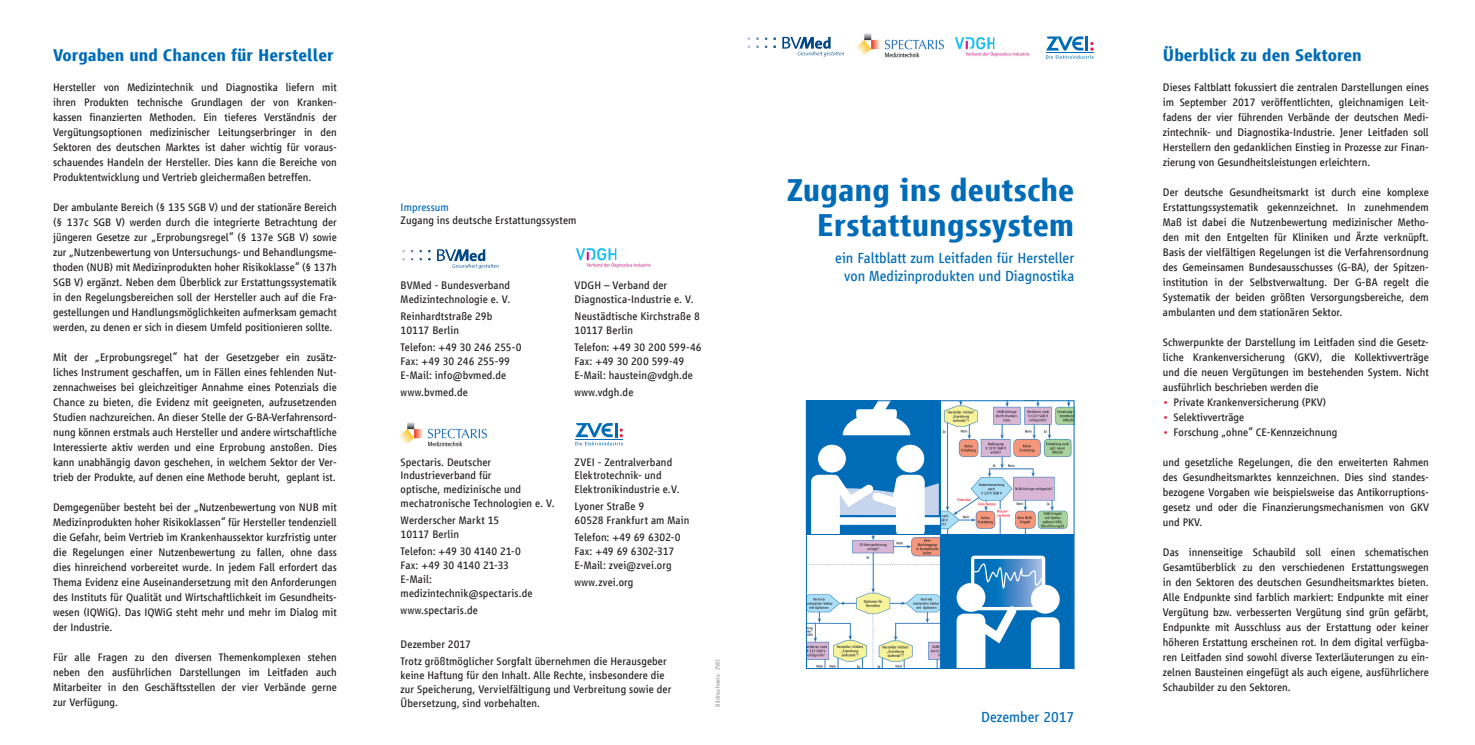
<style>
.page{position:relative;width:1475px;height:745px;background:#fff}
.page>*{position:absolute;margin:0;border:0;box-sizing:border-box;transform-origin:0 0}
.t1{font:700 32.5px/35px "Vialog LT Com";color:#006cb7;text-align:right}
.t2{font:700 17.5px "Vialog LT Com";color:#006cb7}
.t3{font:15px/17.5px "Vialog LT Com";color:#006cb7;text-align:right}
.t4{font:11.25px/15px "Vialog LT Com";color:#231f20}
.t5{font:11.25px "Vialog LT Com";letter-spacing:.005em;color:#006cb7}
.t6{font:6.25px "Vialog LT Com";color:#97999c}
.s1{color:#ed1845}
</style>
<div class="page">
<svg style="left:1046px;top:36px;width:47px;height:23px"></svg>
<img style="left:856px;top:33px;width:88px;height:25px">
<img style="left:954px;top:37px;width:76px;height:20px">
<svg style="left:575px;top:423px;width:48px;height:22px"></svg>
<img style="left:399px;top:422px;width:88px;height:25px">
<img style="left:575px;top:248px;width:76px;height:20px">
<img style="left:941px;top:402px;width:131px;height:132px">
<div style="left:806px;top:400px;width:134px;height:134px;background:#006cb7"></div>
<div style="left:940px;top:534px;width:133px;height:133px;background:#006cb7"></div>
<svg style="left:956px;top:582px;width:29px;height:29px"></svg>
<div style="left:1030px;top:584px;width:29px;height:29px;background:#fff;border-radius:50%"></div>
<div style="left:1030px;top:617px;width:29px;height:71px;background:#fff;border-radius:7px"></div>
<div style="left:956px;top:613px;width:29px;height:65px;background:#fff;border-radius:7px"></div>
<svg style="left:963px;top:402px;width:81px;height:267px"></svg>
<div style="left:811px;top:517px;width:129px;height:7px;background:#fff"></div>
<svg style="left:842px;top:402px;width:68px;height:33px"></svg>
<div style="left:817px;top:444px;width:29px;height:28px;background:#fff;border-radius:50%"></div>
<div style="left:817px;top:443px;width:29px;height:30px;border:1px solid #006cb7;border-radius:50%"></div>
<div style="left:895px;top:444px;width:29px;height:28px;background:#fff;border-radius:50%"></div>
<div style="left:895px;top:443px;width:30px;height:30px;border:1px solid #006cb7;border-radius:50%"></div>
<div style="left:895px;top:474px;width:29px;height:63px;background:#fff;border-radius:7px"></div>
<div style="left:811px;top:474px;width:28px;height:65px;background:#fff;border-radius:7px"></div>
<svg style="left:805px;top:466px;width:133px;height:49px"></svg>
<img style="left:808px;top:535px;width:132px;height:131px">
<div style="left:806px;top:400px;width:268px;height:268px;border:1px solid #006cb7"></div>
<hr style="left:806px;top:534px;width:267px;height:1px;background:#006cb7">
<hr style="left:940px;top:400px;width:1px;height:267px;background:#006cb7">
<svg style="left:437px;top:249px;width:61px;height:20px"></svg>
<svg style="left:764px;top:37px;width:3px;height:11px"></svg>
<svg style="left:756px;top:37px;width:2px;height:11px"></svg>
<svg style="left:747px;top:37px;width:3px;height:11px"></svg>
<svg style="left:782px;top:37px;width:61px;height:20px"></svg>
<h2 class="t2" style="left:53px;top:45px;width:282px">Vorgaben und Chancen für Hersteller</h2>
<p class="t4" style="left:53px;top:79px;width:285px;text-align:justify">Hersteller von Medizintechnik und Diagnostika liefern mit ihren Produkten technische Grundlagen der von Kranken&shy;kassen finanzierten Methoden. Ein tieferes Verständnis der Vergütungsoptionen medizinischer Leitungserbringer in den Sektoren des deutschen Marktes ist daher wichtig für voraus&shy;schauendes Handeln der Hersteller. Dies kann die Bereiche von Produktentwicklung und Vertrieb gleichermaßen betreffen.</p>
<p class="t4" style="left:53px;top:199px;width:285px;text-align:justify">Der ambulante Bereich (§ 135 SGB V) und der stationäre Bereich (§ 137c SGB V) werden durch die integrierte Betrachtung der jüngeren Gesetze zur „Erprobungsregel“ (§ 137e SGB V) sowie zur „Nutzenbewertung von Untersuchungs- und Behandlungsme&shy;thoden (NUB) mit Medizinprodukten hoher Risikoklasse“ (§ 137h SGB V) ergänzt. Neben dem Überblick zur Erstattungssystematik in den Regelungsbereichen soll der Hersteller auch auf die Fra&shy;gestellungen und Handlungsmöglichkeiten aufmerksam gemacht werden, zu denen er sich in diesem Umfeld positionieren sollte.</p>
<p class="t4" style="left:53px;top:349px;width:285px;text-align:justify">Mit der „Erprobungsregel“ hat der Gesetzgeber ein zusätz&shy;liches Instrument geschaffen, um in Fällen eines fehlenden Nut&shy;zennachweises bei gleichzeitiger Annahme eines Potenzials die Chance zu bieten, die Evidenz mit geeigneten, aufzusetzenden Studien nachzureichen. An dieser Stelle der G-BA-Verfahrensord&shy;nung können erstmals auch Hersteller und andere wirtschaftliche Interessierte aktiv werden und eine Erprobung anstoßen. Dies kann unabhängig davon geschehen, in welchem Sektor der Ver&shy;trieb der Produkte, auf denen eine Methode beruht, geplant ist.</p>
<p class="t4" style="left:53px;top:499px;width:285px;text-align:justify">Demgegenüber besteht bei der „Nutzenbewertung von NUB mit Medizinprodukten hoher Risikoklassen“ für Hersteller tendenziell die Gefahr, beim Vertrieb im Krankenhaussektor kurzfristig unter die Regelungen einer Nutzenbewertung zu fallen, ohne dass dies hinreichend vorbereitet wurde. In jedem Fall erfordert das Thema Evidenz eine Auseinandersetzung mit den Anforderungen des Instituts für Qualität und Wirtschaftlichkeit im Gesundheits&shy;wesen (IQWiG). Das IQWiG steht mehr und mehr im Dialog mit der Industrie.</p>
<p class="t4" style="left:53px;top:649px;width:285px;text-align:justify">Für alle Fragen zu den diversen Themenkomplexen stehen neben den ausführlichen Darstellungen im Leitfaden auch Mitarbeiter in den Geschäftsstellen der vier Verbände gerne zur Verfügung.</p>
<p class="t5" style="left:400px;top:200px;width:50px">Impressum</p>
<p class="t4" style="left:400px;top:213px;width:177px">Zugang ins deutsche Erstattungssystem</p>
<p class="t4" style="left:400px;top:278px;width:111px;line-height:13.8px">BVMed - Bundesverband<br>Medizintechnologie e. V.</p>
<p class="t4" style="left:400px;top:309px;width:93px;line-height:13.8px">Reinhardtstraße 29b<br>10117 Berlin</p>
<p class="t4" style="left:400px;top:340px;width:122px;line-height:13.8px">Telefon: +49 30 246 255-0<br>Fax: +49 30 246 255-99<br>E-Mail: info@bvmed.de</p>
<p class="t4" style="left:400px;top:385px;width:69px">www.bvmed.de</p>
<p class="t4" style="left:574px;top:278px;width:120px;line-height:13.8px">VDGH – Verband der<br>Diagnostica-Industrie e. V.</p>
<p class="t4" style="left:574px;top:309px;width:127px;line-height:13.8px">Neustädtische Kirchstraße 8<br>10117 Berlin</p>
<p class="t4" style="left:574px;top:340px;width:129px;line-height:13.8px">Telefon: +49 30 200 599-46<br>Fax: +49 30 200 599-49<br>E-Mail: haustein@vdgh.de</p>
<p class="t4" style="left:574px;top:385px;width:60px">www.vdgh.de</p>
<p class="t4" style="left:400px;top:454px;width:155px;line-height:13.8px">Spectaris. Deutscher<br>Industrieverband für<br>optische, medizinische und mechatronische Technologien e. V.</p>
<p class="t4" style="left:400px;top:513px;width:100px;line-height:13.8px">Werderscher Markt 15<br>10117 Berlin</p>
<p class="t4" style="left:400px;top:544px;width:133px;line-height:13.8px">Telefon: +49 30 4140 21-0<br>Fax: +49 30 4140 21-33<br>E-Mail: medizintechnik@spectaris.de</p>
<p class="t4" style="left:400px;top:602px;width:79px">www.spectaris.de</p>
<p class="t4" style="left:574px;top:454px;width:107px;line-height:13.8px">ZVEI - Zentralverband<br>Elektrotechnik- und<br>Elektronikindustrie e. V.</p>
<p class="t4" style="left:574px;top:499px;width:116px;line-height:13.8px">Lyoner Straße 9<br>60528 Frankfurt am Main</p>
<p class="t4" style="left:574px;top:530px;width:108px;line-height:13.8px">Telefon: +49 69 6302-0<br>Fax: +49 69 6302-317<br>E-Mail: zvei@zvei.org</p>
<p class="t4" style="left:574px;top:574px;width:60px">www.zvei.org</p>
<p class="t4" style="left:400px;top:635px;width:267px;line-height:17.2px">Dezember 2017<br>Trotz größtmöglicher Sorgfalt übernehmen die Herausgeber</p>
<p class="t4" style="left:400px;top:668px;width:272px;line-height:13.8px">keine Haftung für den Inhalt. Alle Rechte, insbesondere die zur Speicherung, Vervielfältigung und Verbreitung sowie der<br>Übersetzung, sind vorbehalten.</p>
<p class="t6" style="left:714px;top:706px;width:49px;rotate:-90deg">Bildnachweis: ZVEI</p>
<h1 class="t1" style="left:786px;top:172px;width:289px">Zugang ins deutsche<br>Erstattungssystem</h1>
<h3 class="t3" style="left:835px;top:249px;width:240px">ein Faltblatt zum Leitfaden für Hersteller von Medizinprodukten und Diagnostika</h3>
<h3 class="t3" style="left:980px;top:707px;width:95px">Dezember 2017</h3>
<h2 class="t2" style="left:1162px;top:45px;width:200px">Überblick zu den Sektoren</h2>
<p class="t4" style="left:1162px;top:79px;width:267px;text-align:justify">Dieses Faltblatt fokussiert die zentralen Darstellungen eines im September 2017 veröffentlichten, gleichnamigen Leit&shy;fadens der vier führenden Verbände der deutschen Medi&shy;zintechnik- und Diagnostika-Industrie. Jener Leitfaden soll Herstellern den gedanklichen Einstieg in Prozesse zur Finan&shy;zierung von Gesundheitsleistungen erleichtern.</p>
<p class="t4" style="left:1162px;top:184px;width:267px;text-align:justify">Der deutsche Gesundheitsmarkt ist durch eine komplexe Erstattungssystematik gekennzeichnet. In zunehmendem Maß ist dabei die Nutzenbewertung medizinischer Metho&shy;den mit den Entgelten für Kliniken und Ärzte verknüpft.<br>Basis der vielfältigen Regelungen ist die Verfahrensordnung des Gemeinsamen Bundesausschusses (G-BA), der Spitzen&shy;institution in der Selbstverwaltung. Der G-BA regelt die Systematik der beiden größten Versorgungsbereiche, dem ambulanten und dem stationären Sektor.</p>
<p class="t4" style="left:1162px;top:334px;width:267px;text-align:justify">Schwerpunkte der Darstellung im Leitfaden sind die Gesetz&shy;liche Krankenversicherung (GKV), die Kollektivverträge und die neuen Vergütungen im bestehenden System. Nicht ausführlich beschrieben werden die</p>
<p class="t4" style="left:1162px;top:394px;width:165px"><span class="s1">•</span> Private Krankenversicherung (PKV)</p>
<p class="t4" style="left:1162px;top:409px;width:83px"><span class="s1">•</span> Selektivverträge</p>
<p class="t4" style="left:1162px;top:424px;width:176px"><span class="s1">•</span> Forschung „ohne“ CE-Kennzeichnung</p>
<p class="t4" style="left:1162px;top:454px;width:267px;text-align:justify">und gesetzliche Regelungen, die den erweiterten Rahmen des Gesundheitsmarktes kennzeichnen. Dies sind standes&shy;bezogene Vorgaben wie beispielsweise das Antikorruptions&shy;gesetz und oder die Finanzierungsmechanismen von GKV und PKV.</p>
<p class="t4" style="left:1162px;top:544px;width:267px;text-align:justify">Das innenseitige Schaubild soll einen schematischen Gesamtüberblick zu den verschiedenen Erstattungswegen in den Sektoren des deutschen Gesundheitsmarktes bieten.<br>Alle Endpunkte sind farblich markiert: Endpunkte mit einer Vergütung bzw. verbesserten Vergütung sind grün gefärbt, Endpunkte mit Ausschluss aus der Erstattung oder keiner höheren Erstattung erscheinen rot. In dem digital verfügba&shy;ren Leitfaden sind sowohl diverse Texterläuterungen zu ein&shy;zelnen Bausteinen eingefügt als auch eigene, ausführlichere Schaubilder zu den Sektoren.</p>
</div>
